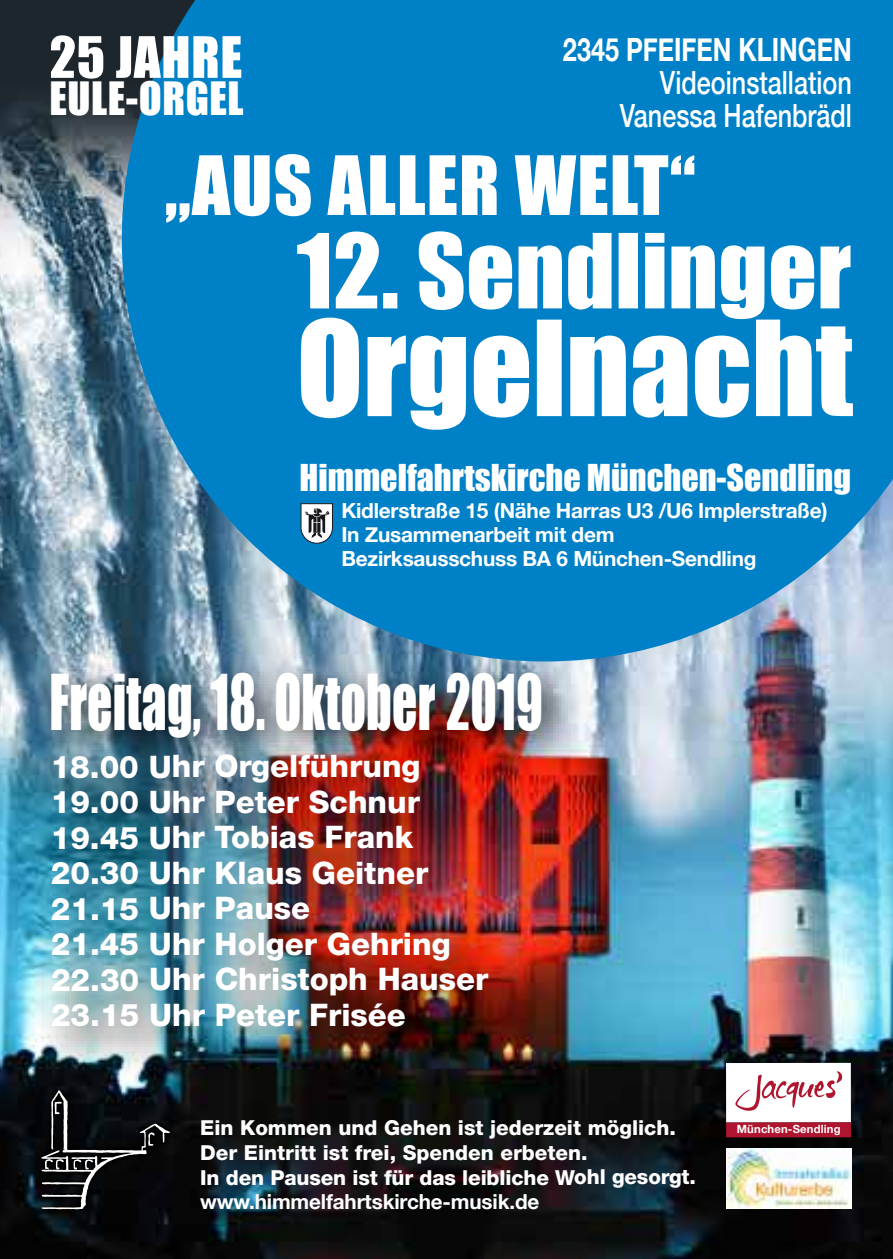
<style>
.page{position:relative;width:893px;height:1259px;background:#fff}
.page>*{position:absolute;margin:0;border:0;box-sizing:border-box;transform-origin:0 0}
.t1{font:122.1px "Impact";color:#fff}
.t2{font:95.4px "Impact";letter-spacing:.005em;color:#fff}
.t3{font:75.6px "Impact";letter-spacing:.015em;color:#fff}
.t4{font:70.5px "Impact";letter-spacing:.005em;color:#fff;scale:.7 1}
.t5{font:52.8px "Impact";letter-spacing:.015em;color:#fff}
.t6{font:42.3px "Impact";letter-spacing:.015em;color:#fff}
.t7{font:33.9px "Impact";color:#fff}
.t8{font:500 32.1px/32.7px "Helvetica Neue";color:#fff;text-align:right;scale:.79 1}
.t9{font:700 32.1px "Helvetica Neue";color:#fff;scale:.79 1}
.t10{font:800 31.2px/35.4px "Helvetica Neue";color:#fff}
.t11{font:700 20.7px/23.7px "Helvetica Neue";letter-spacing:-.01em;color:#fff}
.t12{font:800 20.7px/24.9px "Helvetica Neue";color:#fff}
.t13{font:700 11.4px "Helvetica Neue";letter-spacing:.01em;color:#fff}
</style>
<div class="page">
<img style="left:0;top:0;width:893px;height:1259px">
<svg style="left:122px;top:0;width:771px;height:661px;fill:#0081c7"></svg>
<img style="left:34px;top:1142px;width:144px;height:77px">
<svg style="left:41px;top:1142px;width:129px;height:67px"></svg>
<img style="left:19px;top:636px;width:651px;height:165px">
<img style="left:17px;top:716px;width:591px;height:426px">
<div style="left:726px;top:1063px;width:125px;height:59px;background:#fff"></div>
<svg style="left:735px;top:1071px;width:107px;height:40px"></svg>
<div style="left:726px;top:1122px;width:125px;height:15px;background:#af152e"></div>
<svg style="left:301px;top:503px;width:32px;height:40px"></svg>
<img style="left:726px;top:1148px;width:125px;height:60px">
<div style="left:863px;top:0;width:30px;height:48px;background:#0081c7"></div>
<h3 class="t5" style="left:50px;top:16px;width:194px">25 JAHRE</h3>
<h3 class="t6" style="left:50px;top:66px;width:195px">EULE-ORGEL</h3>
<p class="t9" style="left:563px;top:24px;width:367px">2345 PFEIFEN KLINGEN</p>
<p class="t8" style="left:620px;top:63px;width:295px">Videoinstallation<br>Vanessa Hafenbrädl</p>
<h3 class="t3" style="left:165px;top:127px;width:532px">„AUS ALLER WELT“</h3>
<h2 class="t2" style="left:297px;top:197px;width:556px">12. Sendlinger</h2>
<h1 class="t1" style="left:297px;top:273px;width:558px">Orgelnacht</h1>
<p class="t7" style="left:300px;top:451px;width:553px">Himmelfahrtskirche München-Sendling</p>
<p class="t11" style="left:341px;top:499px;width:488px">Kidlerstraße 15 (Nähe Harras U3 /U6 Implerstraße)<br>In Zusammenarbeit mit dem<br>Bezirksausschuss BA 6 München-Sendling</p>
<h3 class="t4" style="left:49px;top:647px;width:706px">Freitag, 18. Oktober 2019</h3>
<p class="t10" style="left:51px;top:748px;width:439px">18.00 Uhr Orgelführung<br>19.00 Uhr Peter Schnur<br>19.45 Uhr Tobias Frank<br>20.30 Uhr Klaus Geitner<br>21.15 Uhr Pause<br>21.45 Uhr Holger Gehring<br>22.30 Uhr Christoph Hauser<br>23.15 Uhr Peter Frisée</p>
<p class="t12" style="left:200px;top:1115px;width:477px">Ein Kommen und Gehen ist jederzeit möglich.</p>
<p class="t13" style="left:737px;top:1120px;width:105px">München-Sendling</p>
<p class="t12" style="left:200px;top:1139px;width:497px">Der Eintritt ist frei, Spenden erbeten.<br>In den Pausen ist für das leibliche Wohl gesorgt.</p>
<p class="t11" style="left:200px;top:1190px;width:341px">www.himmelfahrtskirche-musik.de</p>
</div>
